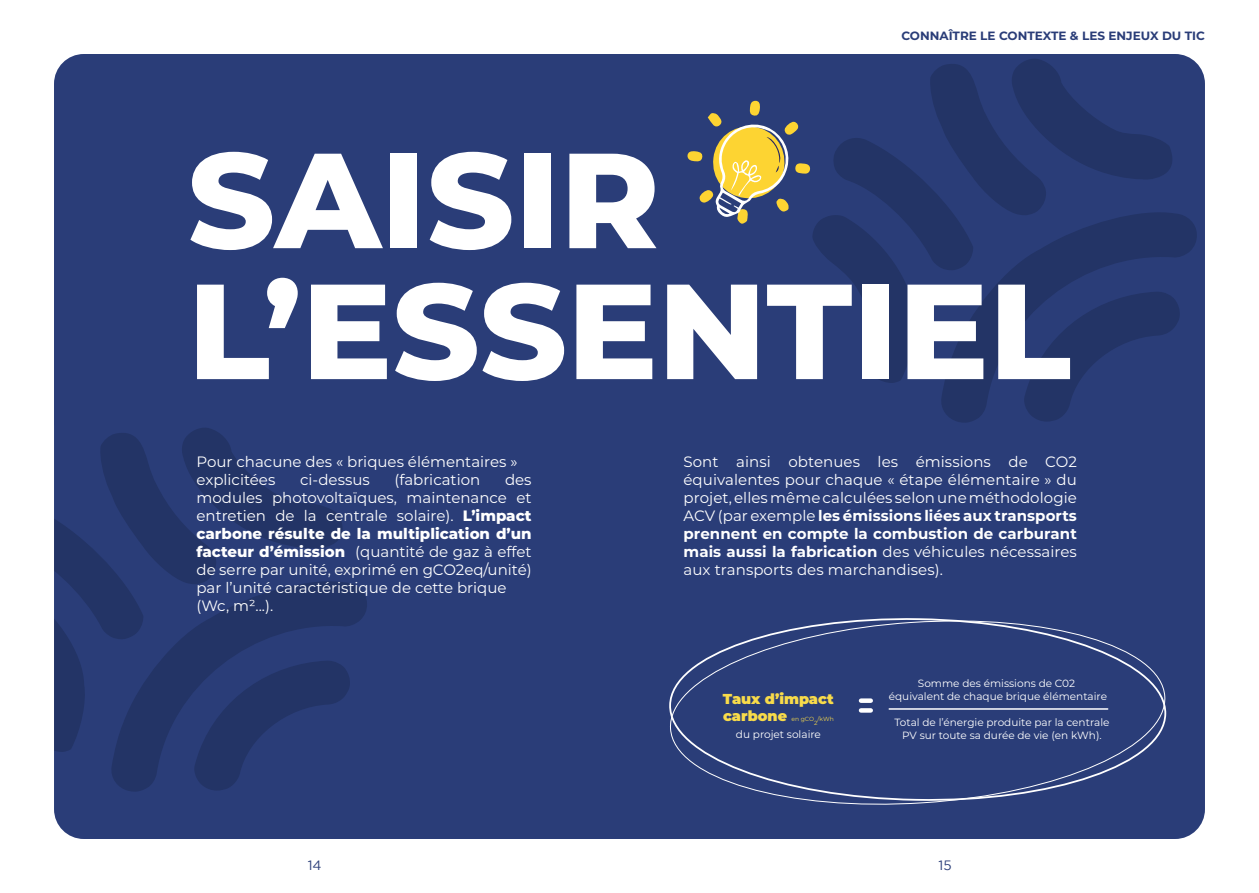
<style>
.page{position:relative;width:1259px;height:893px;background:#fff}
.page>*{position:absolute;margin:0;border:0;box-sizing:border-box;transform-origin:0 0}
.t1{font:800 135px/130.9px "Montserrat";color:#fff}
.t2{font:15px/18px "Montserrat";color:#fff}
.t3{font:900 14.4px/17.2px "Montserrat";color:#f8db4a}
.t4{font:13.5px "Gotham";color:#2a3d78}
.t5{font:700 12px "Montserrat";color:#2a3d78}
.t6{font:10.5px/12.6px "Montserrat";color:#fff;text-align:center}
.t7{font:6px "Montserrat";color:#f8db4a}
.s1{font-weight:800}
.s2{font-weight:700}
</style>
<div class="page">
<div style="left:54px;top:54px;width:1151px;height:785px;background:#2a3d78;border-radius:30px"></div>
<svg style="left:962px;top:215px;width:235px;height:208px"></svg>
<svg style="left:54px;top:428px;width:289px;height:324px"></svg>
<svg style="left:110px;top:576px;width:257px;height:216px"></svg>
<svg style="left:687px;top:59px;width:494px;height:363px"></svg>
<svg style="left:669px;top:618px;width:498px;height:187px"></svg>
<div style="left:861px;top:698px;width:9px;height:5px;background:#fff"></div>
<div style="left:861px;top:708px;width:9px;height:5px;background:#fff"></div>
<p class="t5" style="left:901px;top:27px;width:305px">CONNAÎTRE LE CONTEXTE &amp; LES ENJEUX DU TIC</p>
<h1 class="t1" style="left:188px;top:127px;width:885px">SAISIR<br>L’ESSENTIEL</h1>
<p class="t2" style="left:196px;top:453px;width:322px">Pour chacune des « briques élémentaires » explicitées</p>
<p class="t2" style="left:300px;top:471px;width:71px">ci-dessus</p>
<p class="t2" style="left:394px;top:471px;width:87px">(fabrication</p>
<p class="t2" style="left:196px;top:471px;width:337px;text-indent:308px">des modules photovoltaïques, maintenance et entretien de la centrale solaire). <span class="s1">L’impact carbone résulte de la multiplication d’un facteur d’émission</span> (quantité de gaz à effet de serre par unité, exprimé en gCO2eq/unité) par l’unité caractéristique de cette brique (Wc, m²...).</p>
<p class="t2" style="left:683px;top:453px;width:395px;text-align:justify">Sont ainsi obtenues les émissions de CO2 équivalentes pour chaque « étape élémentaire » du projet, elles même calculées selon une méthodologie ACV (par exemple <span class="s2">les émissions liées aux transports prennent en compte la combustion de carburant mais aussi la fabrication</span> des véhicules nécessaires aux transports des marchandises).</p>
<p class="t3" style="left:723px;top:689px;width:112px">Taux d’impact carbone</p>
<p class="t7" style="left:817px;top:715px;width:18px">/kWh</p>
<p class="t7" style="left:791px;top:715px;width:24px">en gCO</p>
<p class="t7" style="left:814px;top:718px;width:5px">2</p>
<p class="t6" style="left:736px;top:727px;width:86px">du projet solaire</p>
<p class="t6" style="left:889px;top:677px;width:220px">Somme des émissions de C02<br>équivalent de chaque brique élémentaire</p>
<p class="t6" style="left:894px;top:716px;width:217px">Total de l’énergie produite par la centrale<br>PV sur toute sa durée de vie (en kWh).</p>
<p class="t4" style="left:308px;top:858px;width:15px">14</p>
<p class="t4" style="left:938px;top:858px;width:15px">15</p>
</div>
